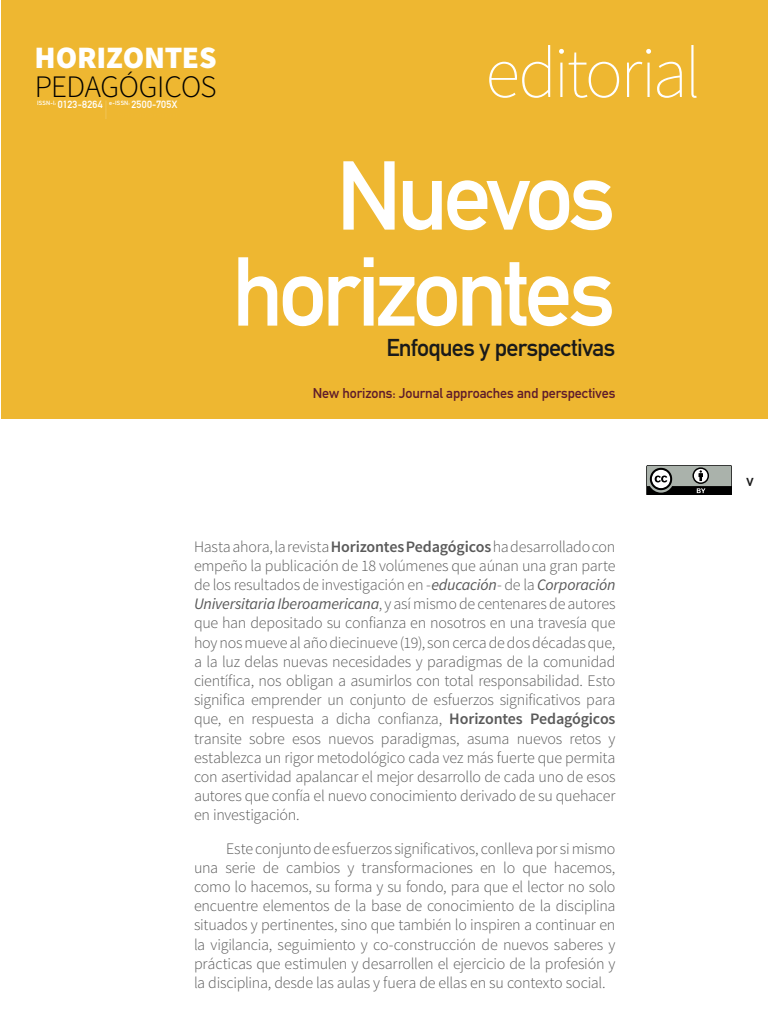
<style>
.page{position:relative;width:768px;height:1024px;background:#fff}
.page>*{position:absolute;margin:0;border:0;box-sizing:border-box;transform-origin:0 0}
.Title_Editorial{font:700 96px/96px "DIN Alternate";letter-spacing:-.05em;color:#fff;text-align:right}
.Light_Section_Main{font:200 72px "Source Sans Pro";letter-spacing:-.045em;color:#fff}
.t1{font:300 31.2px "Source Sans Pro";letter-spacing:-.015em;color:#000}
.t2{font:900 31.2px "Source Sans Pro";letter-spacing:-.005em;color:#fff}
.Subtitle_Editorial{font:700 24px "DIN Alternate";letter-spacing:-.03em;color:#1a1a1a}
.Introducción_-_prime{font:300 16px/19.2px "Source Sans Pro";letter-spacing:-.015em;color:#5a5a5a;text-align:justify}
.Introducción{font:300 16px/19.2px "Source Sans Pro";letter-spacing:-.015em;color:#5a5a5a;text-align:justify}
.PageNumber{font:700 16px "DIN Alternate";color:#1a1a1a}
.FullEnglishTitle{font:700 14px "DIN Alternate";letter-spacing:-.01em;color:#5f1c2b}
.t3{font:700 10.3px "DIN Alternate";letter-spacing:.025em;color:#fff}
.s1{font-weight:600}
.s2{font-weight:400;font-style:italic}
</style>
<div class="page">
<div style="left:1px;top:0;width:767px;height:419px;background:#eeb731"></div>
<svg style="left:646px;top:465px;width:86px;height:30px;background:#737773"></svg>
<h3 class="t2" style="left:35px;top:37px;width:184px">HORIZONTES</h3>
<h3 class="t1" style="left:35px;top:68px;width:183px">PEDAGÓGICOS</h3>
<p class="t3" style="left:37px;top:97px;width:67px"><sup>ISSN-l:</sup> 0123-8264</p>
<p class="t3" style="left:109px;top:97px;width:70px"><sup>e-ISSN:</sup> 2500-705X</p>
<p class="Light_Section_Main" style="left:485px;top:30px;width:217px">editorial</p>
<p class="Title_Editorial" style="left:232px;top:141px;width:385px">Nuevos horizontes</p>
<p class="Subtitle_Editorial" style="left:386px;top:329px;width:231px">Enfoques y perspectivas</p>
<p class="FullEnglishTitle" style="left:313px;top:382px;width:304px">New horizons: Journal approaches and perspectives</p>
<p class="Introducción_-_prime" style="left:194px;top:537px;width:423px">Hasta ahora, la revista <span class="s1">Horizontes Pedagógicos</span> ha desarrollado con empeño la publicación de 18 volúmenes que aúnan una gran parte de los resultados de investigación en -<span class="s2">educación</span>- de la <span class="s2">Corporación Universitaria Iberoamericana</span>, y así mismo de centenares de autores que han depositado su confianza en nosotros en una travesía que hoy nos mueve al año diecinueve (19), son cerca de dos décadas que, a la luz delas nuevas necesidades y paradigmas de la comunidad científica, nos obligan a asumirlos con total responsabilidad. Esto significa emprender un conjunto de esfuerzos significativos para que, en respuesta a dicha confianza, <span class="s1">Horizontes Pedagógicos </span>transite sobre esos nuevos paradigmas, asuma nuevos retos y establezca un rigor metodológico cada vez más fuerte que permita con asertividad apalancar el mejor desarrollo de cada uno de esos autores que confía el nuevo conocimiento derivado de su quehacer en investigación.</p>
<p class="Introducción" style="left:194px;top:839px;width:423px;text-indent:32px">Este conjunto de esfuerzos significativos, conlleva por si mismo una serie de cambios y transformaciones en lo que hacemos, como lo hacemos, su forma y su fondo, para que el lector no solo encuentre elementos de la base de conocimiento de la disciplina situados y pertinentes, sino que también lo inspiren a continuar en la vigilancia, seguimiento y co-construcción de nuevos saberes y prácticas que estimulen y desarrollen el ejercicio de la profesión y la disciplina, desde las aulas y fuera de ellas en su contexto social.</p>
<p class="PageNumber" style="left:746px;top:468px;width:9px">v</p>
</div>
